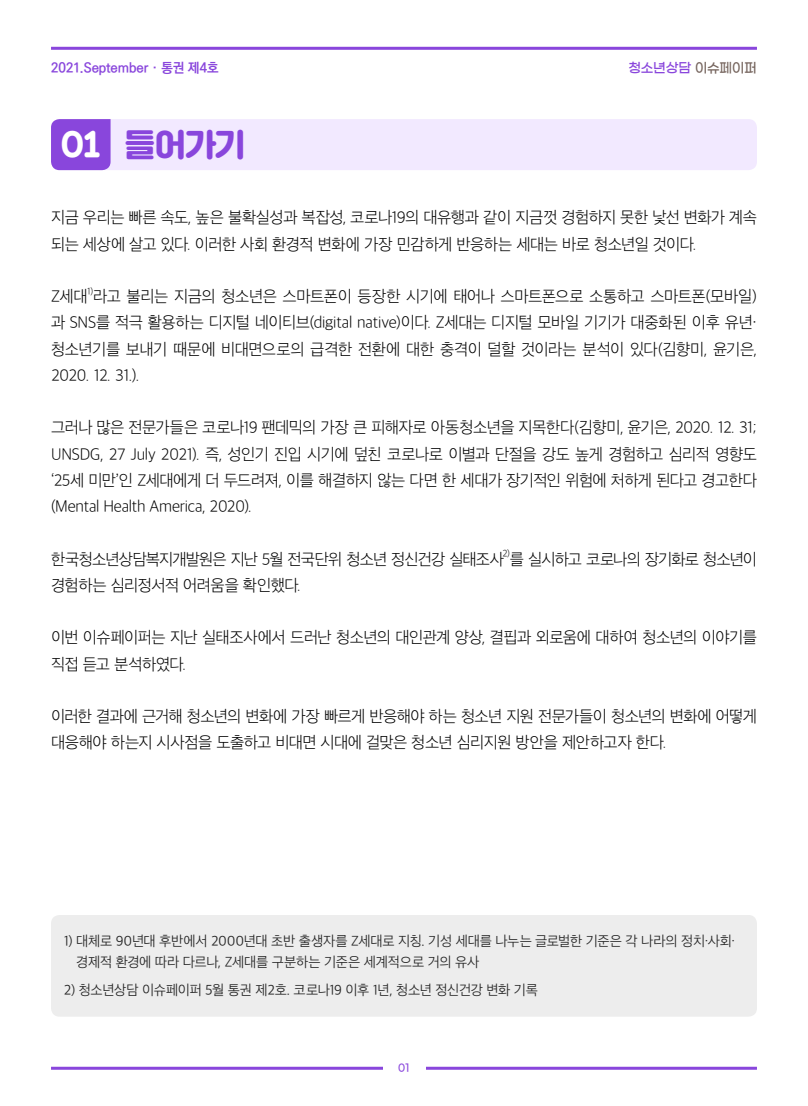
<style>
.page{position:relative;width:808px;height:1106px;background:#fff}
.page>*{position:absolute;margin:0;border:0;box-sizing:border-box;transform-origin:0 0}
.t1{font:31.5px "SD Gd Gulim";letter-spacing:-.025em;color:#8946dc}
.t2{font:15.75px/26.2px "SD Gothic Neoa b Ult Lt";letter-spacing:-.035em;color:#000}
.t3{font:15.75px "SD Gothic Neoa b Ult Lt";letter-spacing:-.055em;color:#000}
.t4{font:13.5px/20.2px "SD Gothic Neoa c Lt";letter-spacing:-.02em;color:#232323}
.t5{font:700 13.5px "Ko Pub Dotum";letter-spacing:-.01em;color:#8946dc}
.t6{font:13.5px "Gmarket Sans TTF Medium";letter-spacing:-.025em;color:#8946dc}
.t7{font:10.5px "Gmarket Sans TTF Medium";color:#8946dc}
.t8{font:9.15px "SD Gothic Neoa b Ult Lt";color:#000}
.s1{color:#75645d}
.s2{color:#fff}
</style>
<div class="page">
<hr style="left:51px;top:47px;width:706px;height:3px;background:#8946dc">
<hr style="left:51px;top:1066px;width:706px;height:3px;background:#8946dc">
<div style="left:383px;top:1054px;width:42px;height:30px;background:#fff"></div>
<svg style="left:51px;top:119px;width:706px;height:51px"></svg>
<div style="left:51px;top:915px;width:706px;height:101px;background:#ededed;border-radius:9px"></div>
<p class="t5" style="left:51px;top:61px;width:169px">2021.September · 통권 제4호</p>
<p class="t6" style="left:628px;top:61px;width:130px">청소년상담 <span class="s1">이슈페이퍼</span></p>
<h1 class="t1" style="left:61px;top:127px;width:186px"><span class="s2">01</span> 들어가기</h1>
<p class="t2" style="left:51px;top:204px;width:707px">지금 우리는 빠른 속도, 높은 불확실성과 복잡성, 코로나19의 대유행과 같이 지금껏 경험하지 못한 낯선 변화가 계속 되는 세상에 살고 있다. 이러한 사회 환경적 변화에 가장 민감하게 반응하는 세대는 바로 청소년일 것이다.</p>
<p class="t2" style="left:51px;top:283px;width:707px">Z세대 라고 불리는 지금의 청소년은 스마트폰이 등장한 시기에 태어나 스마트폰으로 소통하고 스마트폰(모바일)</p>
<p class="t8" style="left:87px;top:286px;width:8px">1)</p>
<p class="t2" style="left:51px;top:309px;width:707px;text-align:justify">과 SNS를 적극 활용하는 디지털 네이티브(digital native)이다. Z세대는 디지털 모바일 기기가 대중화된 이후 유년· 청소년기를 보내기 때문에 비대면으로의 급격한 전환에 대한 충격이 덜할 것이라는 분석이 있다(김향미, 윤기은, 2020. 12. 31.).</p>
<p class="t2" style="left:51px;top:414px;width:707px;text-align:justify">그러나 많은 전문가들은 코로나19 팬데믹의 가장 큰 피해자로 아동청소년을 지목한다(김향미, 윤기은, 2020. 12. 31; UNSDG, 27 July 2021). 즉, 성인기 진입 시기에 덮친 코로나로 이별과 단절을 강도 높게 경험하고 심리적 영향도 ‘25세 미만’인 Z세대에게 더 두드려져, 이를 해결하지 않는 다면 한 세대가 장기적인 위험에 처하게 된다고 경고한다 (Mental Health America, 2020).</p>
<p class="t3" style="left:51px;top:551px;width:707px">한국청소년상담복지개발원은 지난 5월 전국단위 청소년 정신건강 실태조사 를 실시하고 코로나의 장기화로 청소년이</p>
<p class="t8" style="left:502px;top:549px;width:9px">2)</p>
<p class="t2" style="left:51px;top:572px;width:252px">경험하는 심리정서적 어려움을 확인했다.</p>
<p class="t2" style="left:51px;top:624px;width:707px">이번 이슈페이퍼는 지난 실태조사에서 드러난 청소년의 대인관계 양상, 결핍과 외로움에 대하여 청소년의 이야기를 직접 듣고 분석하였다.</p>
<p class="t2" style="left:51px;top:703px;width:707px">이러한 결과에 근거해 청소년의 변화에 가장 빠르게 반응해야 하는 청소년 지원 전문가들이 청소년의 변화에 어떻게 대응해야 하는지 시사점을 도출하고 비대면 시대에 걸맞은 청소년 심리지원 방안을 제안하고자 한다.</p>
<p class="t4" style="left:76px;top:931px;width:661px;text-indent:-12px">1) 대체로 90년대 후반에서 2000년대 초반 출생자를 Z세대로 지칭. 기성 세대를 나누는 글로벌한 기준은 각 나라의 정치·사회· 경제적 환경에 따라 다르나, Z세대를 구분하는 기준은 세계적으로 거의 유사</p>
<p class="t4" style="left:64px;top:980px;width:476px">2) 청소년상담 이슈페이퍼 5월 통권 제2호. 코로나19 이후 1년, 청소년 정신건강 변화 기록</p>
<p class="t7" style="left:398px;top:1062px;width:13px">01</p>
</div>
